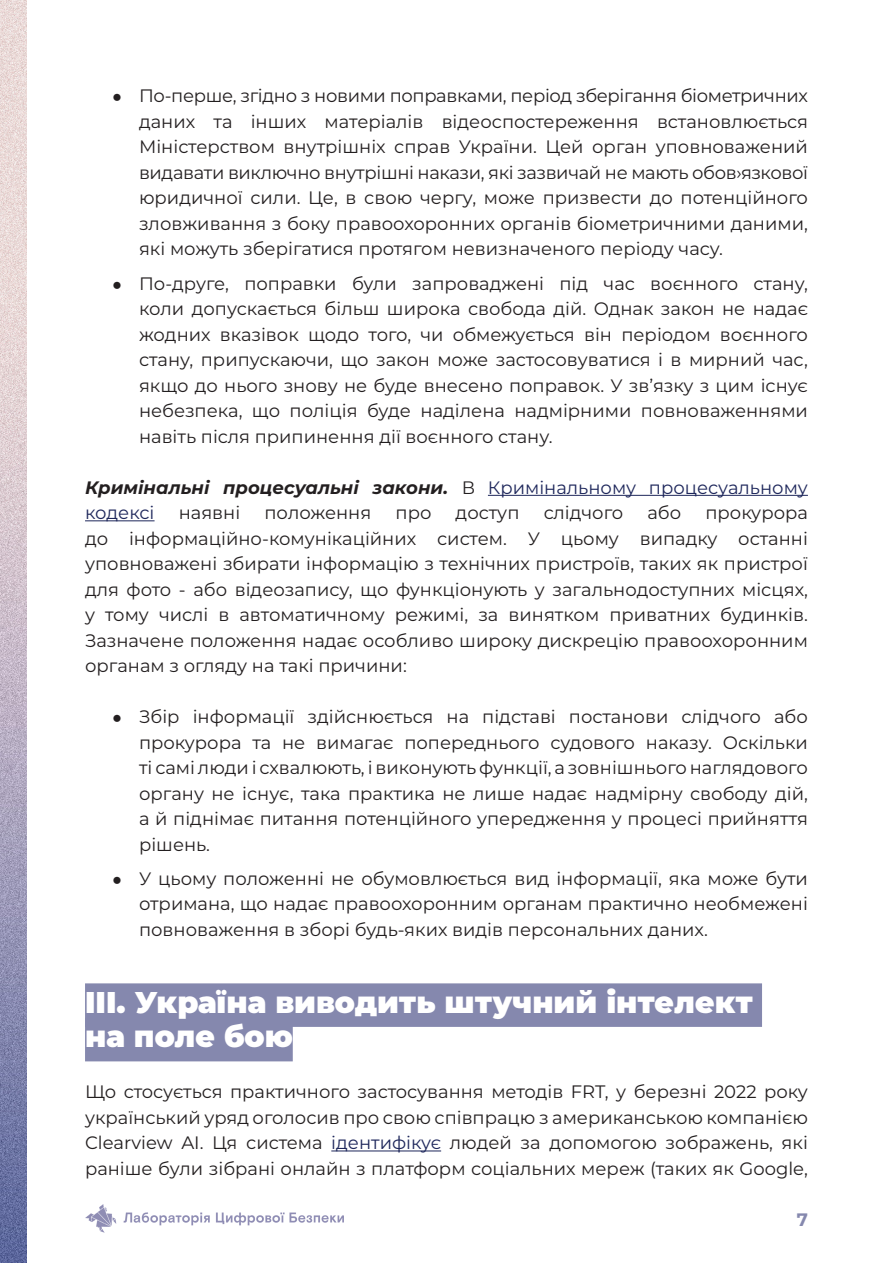
<style>
.page{position:relative;width:893px;height:1263px;background:#fff}
.page>*{position:absolute;margin:0;border:0;box-sizing:border-box;transform-origin:0 0}
.List_Paragraph{font:900 30px/34.5px "Montserrat";color:#fff}
.t1{font:18px/25.5px "Montserrat";color:#231f20;text-align:justify}
.t2{font:18px/25.5px "Montserrat";color:#1e275b}
.t3{font:700 18px "Montserrat";color:#8588ae}
.s1{font-family:"Arial";font-size:16.5px}
.s2{font-weight:700;font-style:italic;color:#231f20}
.s3{color:#231f20}
.s4{color:#1e275b}
</style>
<div class="page">
<img style="left:0;top:0;width:26px;height:1263px">
<img style="left:85px;top:1204px;width:258px;height:29px">
<hr style="left:488px;top:495px;width:320px;height:1px;background:#1e275b">
<hr style="left:85px;top:520px;width:70px;height:1px;background:#1e275b">
<div style="left:85px;top:983px;width:677px;height:44px;background:#8588ae"></div>
<div style="left:85px;top:1018px;width:208px;height:43px;background:#8588ae"></div>
<hr style="left:331px;top:1150px;width:110px;height:1px;background:#1e275b">
<p class="t1" style="left:139px;top:83px;width:670px;text-indent:-27px"><span class="s1">●</span> По-перше, згідно з новими поправками, період зберігання біометричних даних та інших матеріалів відеоспостереження встановлюється Міністерством внутрішніх справ України. Цей орган уповноважений видавати виключно внутрішні накази, які зазвичай не мають обов›язкової юридичної сили. Це, в свою чергу, може призвести до потенційного зловживання з боку правоохоронних органів біометричними даними, які можуть зберігатися протягом невизначеного періоду часу.</p>
<p class="t1" style="left:139px;top:270px;width:670px;text-indent:-27px"><span class="s1">●</span> По-друге, поправки були запроваджені під час воєнного стану, коли допускається більш широка свобода дій. Однак закон не надає жодних вказівок щодо того, чи обмежується він періодом воєнного стану, припускаючи, що закон може застосовуватися і в мирний час, якщо до нього знову не буде внесено поправок. У зв’язку з цим існує небезпека, що поліція буде наділена надмірними повноваженнями навіть після припинення дії воєнного стану.</p>
<p class="t2" style="left:85px;top:474px;width:724px"><span class="s2">Кримінальні процесуальні закони.</span> <span class="s3">В</span> Кримінальному процесуальному кодексі</p>
<p class="t1" style="left:179px;top:499px;width:63px">наявні</p>
<p class="t1" style="left:264px;top:499px;width:108px">положення</p>
<p class="t1" style="left:396px;top:499px;width:37px">про</p>
<p class="t1" style="left:456px;top:499px;width:65px">доступ</p>
<p class="t1" style="left:544px;top:499px;width:81px">слідчого</p>
<p class="t1" style="left:647px;top:499px;width:35px">або</p>
<p class="t1" style="left:85px;top:499px;width:724px;text-indent:620px">прокурора до інформаційно-комунікаційних систем. У цьому випадку останні уповноважені збирати інформацію з технічних пристроїв, таких як пристрої для фото - або відеозапису, що функціонують у загальнодоступних місцях, у тому числі в автоматичному режимі, за винятком приватних будинків.<br>Зазначене положення надає особливо широку дискрецію правоохоронним органам з огляду на такі причини:</p>
<p class="t1" style="left:139px;top:703px;width:670px;text-indent:-27px"><span class="s1">●</span> Збір інформації здійснюється на підставі постанови слідчого або прокурора та не вимагає попереднього судового наказу. Оскільки ті самі люди і схвалюють, і виконують функції, а зовнішнього наглядового органу не існує, така практика не лише надає надмірну свободу дій, а й піднімає питання потенційного упередження у процесі прийняття рішень.</p>
<p class="t1" style="left:139px;top:865px;width:670px;text-indent:-27px"><span class="s1">●</span> У цьому положенні не обумовлюється вид інформації, яка може бути отримана, що надає правоохоронним органам практично необмежені повноваження в зборі будь-яких видів персональних даних.</p>
<p class="List_Paragraph" style="left:85px;top:983px;width:669px">III. Україна виводить штучний інтелект на поле бою</p>
<p class="t1" style="left:85px;top:1078px;width:724px">Що стосується практичного застосування методів FRT, у березні 2022 року український уряд оголосив про свою співпрацю з американською компанією Clearview AI. Ця система <span class="s4">ідентифікує</span> людей за допомогою зображень, які раніше були зібрані онлайн з платформ соціальних мереж (таких як Google,</p>
<p class="t3" style="left:797px;top:1206px;width:13px">7</p>
</div>
